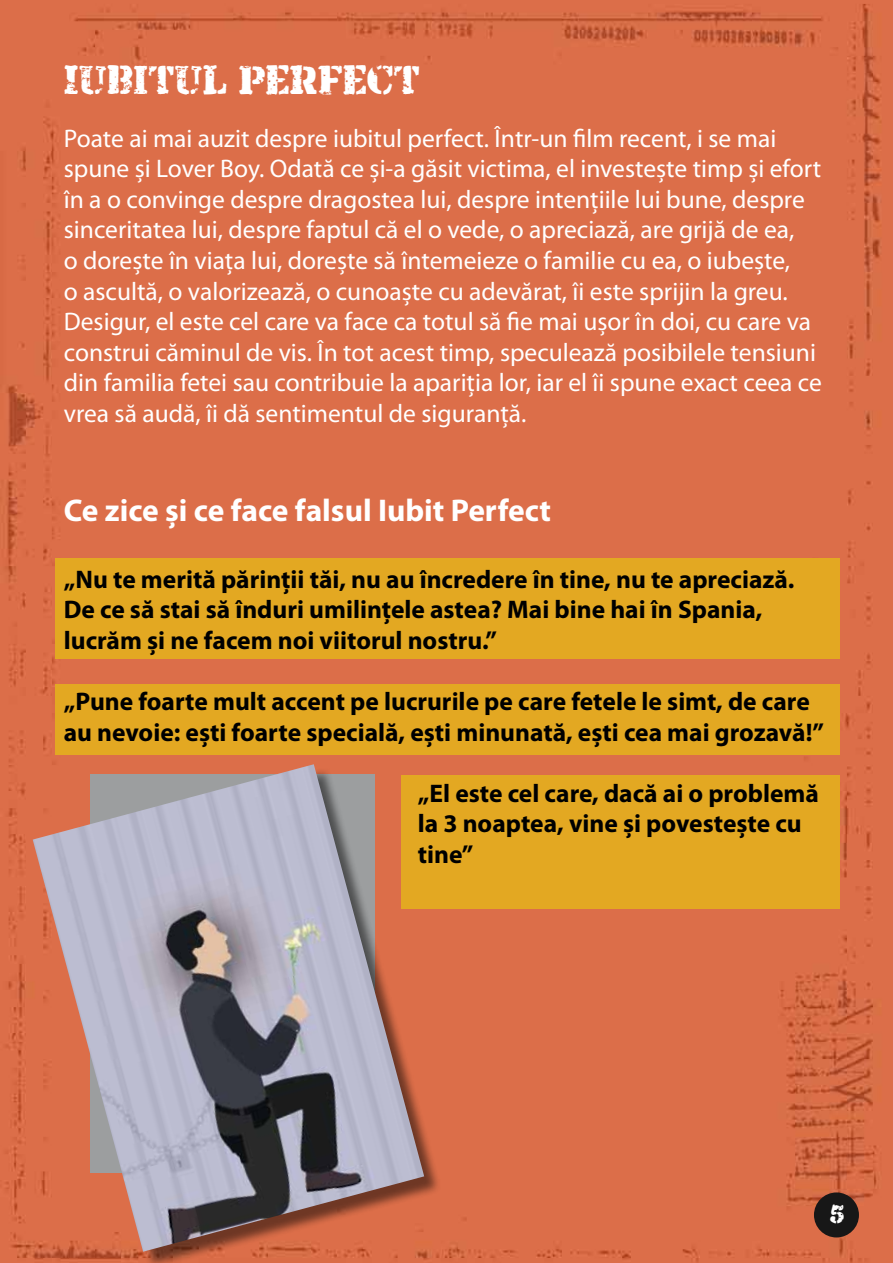
<style>
.page{position:relative;width:893px;height:1263px;background:#dc6e49}
.page>*{position:absolute;margin:0;border:0;box-sizing:border-box;transform-origin:0 0}
.t1{font:42px "Armalite Rifle Ro";color:#fff}
.t2{font:700 31.5px "Myriad Pro";color:#fff}
.t3{font:27px "Armalite Rifle Ro";color:#fff}
.t4{font:25.5px/30.6px "Myriad Pro";color:#fff}
.t5{font:700 25.5px/30.6px "Myriad Pro";color:#000}
</style>
<div class="page">
<div style="left:55px;top:558px;width:784px;height:101px;background:#e3a822"></div>
<div style="left:55px;top:684px;width:784px;height:70px;background:#e3a822"></div>
<div style="left:401px;top:775px;width:438px;height:134px;background:#e3a822"></div>
<div style="left:35px;top:766px;width:406px;height:497px;background:#000;opacity:.5"></div>
<img style="left:33px;top:764px;width:391px;height:488px">
<div style="left:814px;top:1192px;width:45px;height:45px;background:#171717;border-radius:50%"></div>
<h1 class="t1" style="left:64px;top:59px;width:358px">IUBITUL PERFECT</h1>
<p class="t4" style="left:64px;top:122px;width:760px">Poate ai mai auzit despre iubitul perfect. Într-un film recent, i se mai spune și Lover Boy. Odată ce și-a găsit victima, el investește timp și efort în a o convinge despre dragostea lui, despre intenţiile lui bune, despre sinceritatea lui, despre faptul că el o vede, o apreciază, are grijă de ea,<br>o dorește în viaţa lui, dorește să întemeieze o familie cu ea, o iubește,<br>o ascultă, o valorizează, o cunoaște cu adevărat, îi este sprijin la greu.<br>Desigur, el este cel care va face ca totul să fie mai ușor în doi, cu care va construi căminul de vis. În tot acest timp, speculează posibilele tensiuni din familia fetei sau contribuie la apariţia lor, iar el îi spune exact ceea ce vrea să audă, îi dă sentimentul de siguranţă.</p>
<p class="t2" style="left:64px;top:490px;width:489px">Ce zice și ce face falsul Iubit Perfect</p>
<p class="t5" style="left:64px;top:563px;width:732px">„Nu te merită părinţii tăi, nu au încredere în tine, nu te apreciază.<br>De ce să stai să înduri umilinţele astea? Mai bine hai în Spania, lucrăm și ne facem noi viitorul nostru.”</p>
<p class="t5" style="left:64px;top:685px;width:762px">„Pune foarte mult accent pe lucrurile pe care fetele le simt, de care au nevoie: ești foarte specială, ești minunată, ești cea mai grozavă!”</p>
<p class="t5" style="left:418px;top:777px;width:403px">„El este cel care, dacă ai o problemă la 3 noaptea, vine și povestește cu tine”</p>
<p class="t3" style="left:830px;top:1200px;width:16px">5</p>
</div>
